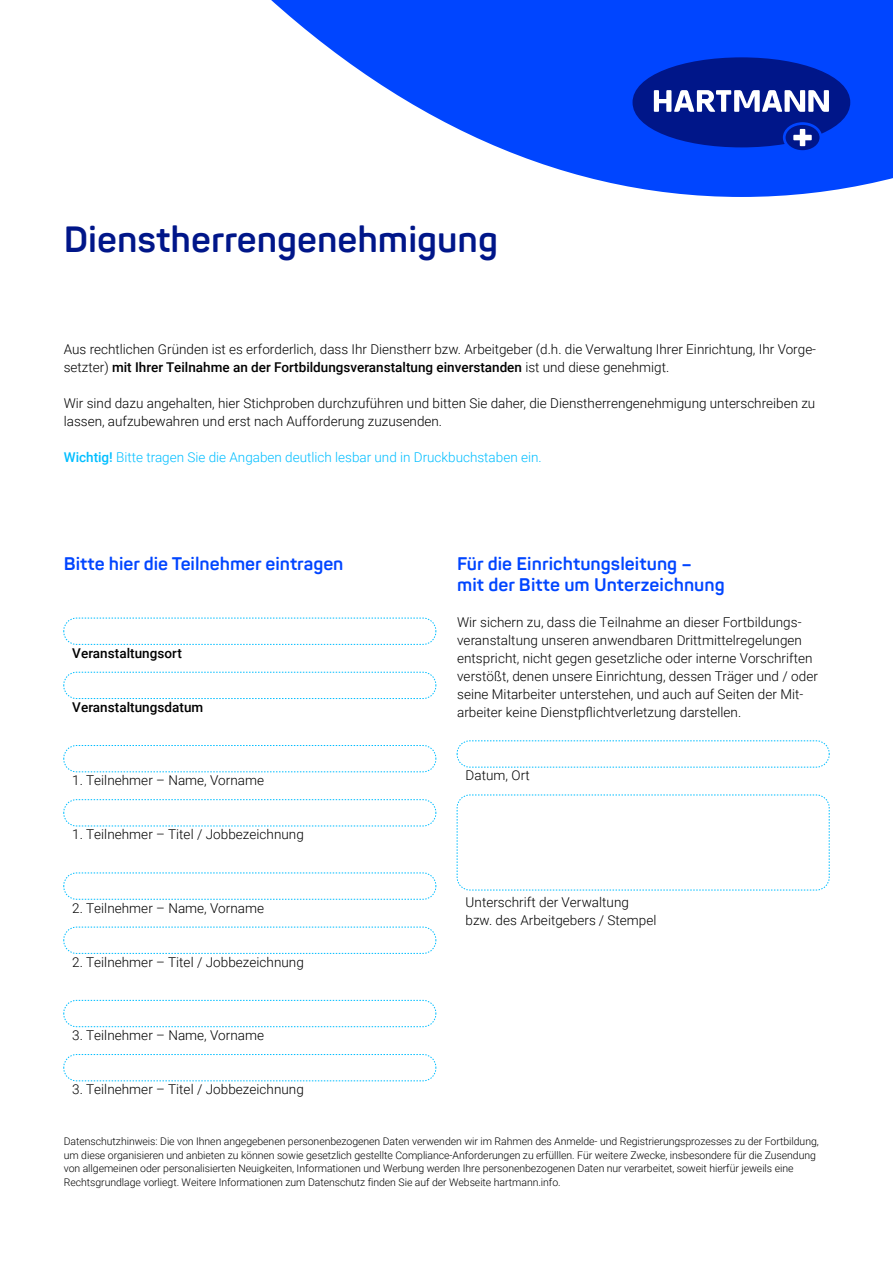
<style>
.page{position:relative;width:893px;height:1263px;background:#fff}
.page>*{position:absolute;margin:0;border:0;box-sizing:border-box;transform-origin:0 0}
.t1{font:700 36px "Panton";color:#001689}
.t2{font:700 18px/21px "Panton";letter-spacing:.005em;color:#0045ff}
.t3{font:300 13.5px/18px "Roboto";letter-spacing:.005em;color:#000}
.t4{font:300 13.5px "Roboto";color:#00beff}
.t5{font:500 13.5px "Roboto";letter-spacing:.005em;color:#000}
.t6{font:300 10.5px/13.5px "Roboto";letter-spacing:-.005em;color:#000}
.s1{font-weight:500}
</style>
<div class="page">
<svg style="left:271px;top:0;width:622px;height:197px;fill:#0045ff"></svg>
<div style="left:786px;top:125px;width:33px;height:25px;background:#001689;border-radius:50%"></div>
<svg style="left:632px;top:57px;width:218px;height:90px"></svg>
<svg style="left:457px;top:740px;width:373px;height:28px"></svg>
<svg style="left:457px;top:795px;width:373px;height:96px"></svg>
<svg style="left:63px;top:618px;width:373px;height:27px"></svg>
<svg style="left:63px;top:672px;width:373px;height:27px"></svg>
<svg style="left:63px;top:745px;width:373px;height:27px"></svg>
<svg style="left:63px;top:799px;width:373px;height:28px"></svg>
<svg style="left:63px;top:872px;width:373px;height:28px"></svg>
<svg style="left:63px;top:927px;width:373px;height:27px"></svg>
<svg style="left:63px;top:1000px;width:373px;height:27px"></svg>
<svg style="left:63px;top:1054px;width:373px;height:27px"></svg>
<h1 class="t1" style="left:64px;top:217px;width:436px">Dienstherrengenehmigung</h1>
<p class="t3" style="left:64px;top:340px;width:754px">Aus rechtlichen Gründen ist es erforderlich, dass Ihr Dienstherr bzw. Arbeitgeber (d.h. die Verwaltung Ihrer Einrichtung, Ihr Vorge&shy;setzter) <span class="s1">mit Ihrer Teilnahme an der Fortbildungsveranstaltung einverstanden</span> ist und diese genehmigt.</p>
<p class="t3" style="left:64px;top:394px;width:753px">Wir sind dazu angehalten, hier Stichproben durchzuführen und bitten Sie daher, die Dienstherrengenehmigung unterschreiben zu lassen, aufzubewahren und erst nach Aufforderung zuzusenden.</p>
<p class="t4" style="left:64px;top:448px;width:479px"><span class="s1">Wichtig!</span> Bitte tragen Sie die Angaben deutlich lesbar und in Druckbuchstaben ein.</p>
<h2 class="t2" style="left:64px;top:553px;width:281px">Bitte hier die Teilnehmer eintragen</h2>
<h2 class="t2" style="left:457px;top:553px;width:269px">Für die Einrichtungsleitung –<br>mit der Bitte um Unterzeichnung</h2>
<p class="t3" style="left:457px;top:612px;width:362px">Wir sichern zu, dass die Teilnahme an dieser Fortbildungs&shy;veranstaltung unseren anwendbaren Drittmittelregelungen entspricht, nicht gegen gesetzliche oder interne Vorschriften verstößt, denen unsere Einrichtung, dessen Träger und / oder seine Mitarbeiter unterstehen, und auch auf Seiten der Mit&shy;arbeiter keine Dienstpflichtverletzung darstellen.</p>
<p class="t5" style="left:72px;top:643px;width:111px">Veranstaltungsort</p>
<p class="t5" style="left:72px;top:698px;width:133px">Veranstaltungsdatum</p>
<p class="t3" style="left:72px;top:771px;width:193px">1. Teilnehmer – Name, Vorname</p>
<p class="t3" style="left:72px;top:825px;width:233px">1. Teilnehmer – Titel / Jobbezeichnung</p>
<p class="t3" style="left:72px;top:898px;width:193px">2. Teilnehmer – Name, Vorname</p>
<p class="t3" style="left:72px;top:952px;width:233px">2. Teilnehmer – Titel / Jobbezeichnung</p>
<p class="t3" style="left:72px;top:1026px;width:193px">3. Teilnehmer – Name, Vorname</p>
<p class="t3" style="left:72px;top:1080px;width:233px">3. Teilnehmer – Titel / Jobbezeichnung</p>
<p class="t3" style="left:466px;top:766px;width:66px">Datum, Ort</p>
<p class="t3" style="left:466px;top:892px;width:192px">Unterschrift der Verwaltung bzw. des Arbeitgebers / Stempel</p>
<p class="t6" style="left:64px;top:1134px;width:756px">Datenschutzhinweis: Die von Ihnen angegebenen personenbezogenen Daten verwenden wir im Rahmen des Anmelde- und Registrierungsprozesses zu der Fortbildung, um diese organisieren und anbieten zu können sowie gesetzlich gestellte Compliance-Anforderungen zu erfülllen. Für weitere Zwecke, insbesondere für die Zusendung von allgemeinen oder personalisierten Neuigkeiten, Informationen und Werbung werden Ihre personenbezogenen Daten nur verarbeitet, soweit hierfür jeweils eine Rechtsgrundlage vorliegt. Weitere Informationen zum Datenschutz finden Sie auf der Webseite hartmann.info.</p>
</div>
